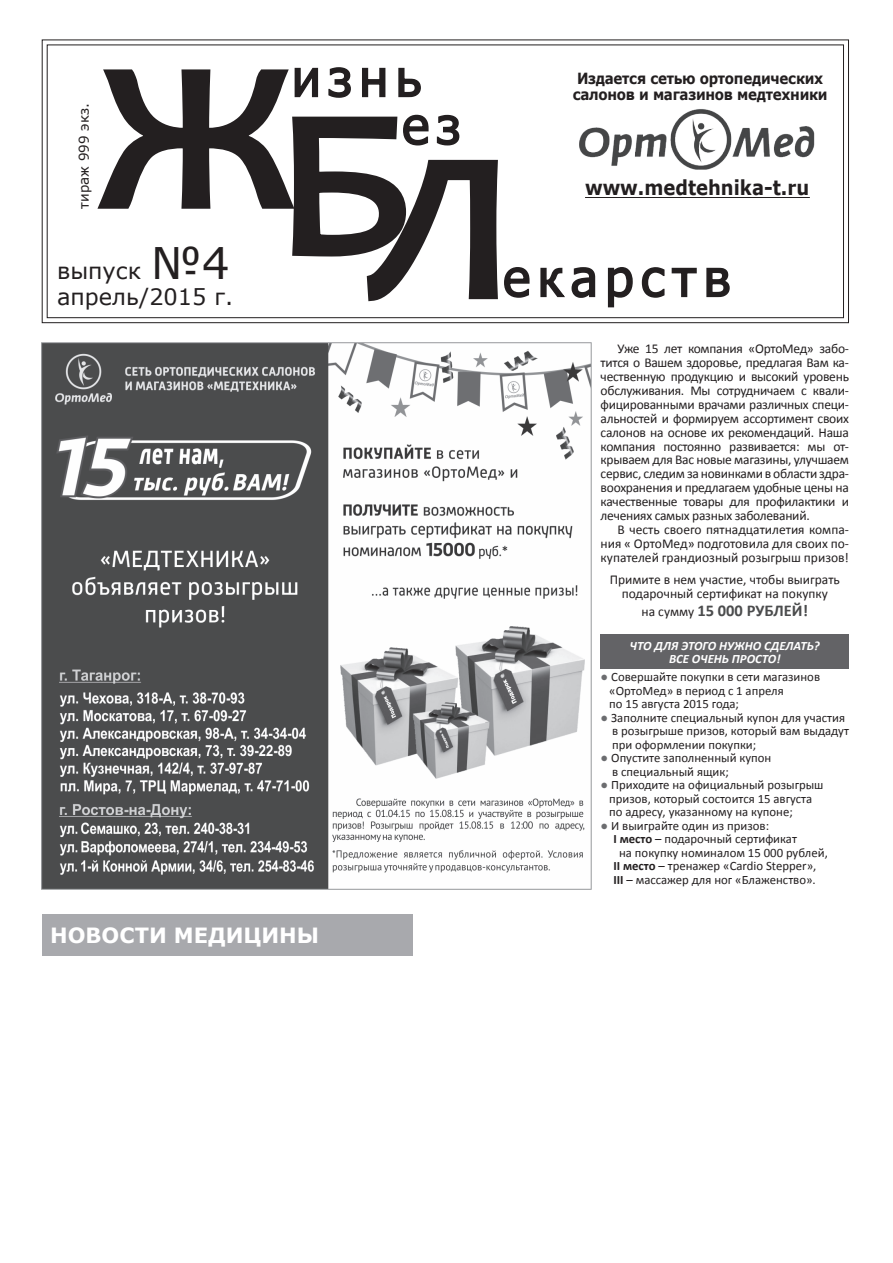
<style>
.page{position:relative;width:893px;height:1263px;background:#fff}
.page>*{position:absolute;margin:0;border:0;box-sizing:border-box;transform-origin:0 0}
.t1{font:51px "Tahoma";letter-spacing:.15em;color:#231f20}
.t2{font:22.5px "Verdana";color:#231f20}
.t3{font:700 21px "Verdana";color:#fff}
.текст{font:700 20.55px "Verdana";color:#231f20;scale:.88 1}
.текст-2{font:700 16.5px "Calibri";color:#4b4c4d}
.t4{font:700 15.45px "Verdana";letter-spacing:-.02em;color:#231f20;scale:.88 1}
.текст-3{font:13.5px/14px "Calibri";color:#231f20;text-align:justify}
.t5{font:13.5px "Verdana";color:#231f20}
.текст-4{font:12.75px "Calibri";color:#231f20}
.текст-5{font:italic 700 12.75px "Calibri";color:#fff}
.s1{font-size:43.5px}
.s2{font-weight:400;font-size:13.5px;color:#231f20}
.s3{font-weight:700;color:#6c6d70}
.s4{color:#6c6d70}
.s5{font-weight:700}
</style>
<div class="page">
<div style="left:601px;top:635px;width:248px;height:34px;background:#636366"></div>
<svg style="left:41px;top:39px;width:808px;height:285px"></svg>
<hr style="left:585px;top:197px;width:225px;height:1px;background:#231f20">
<img style="left:572px;top:103px;width:258px;height:67px">
<img style="left:42px;top:343px;width:550px;height:546px">
<div style="left:42px;top:914px;width:370px;height:42px;background:#a8a9ad"></div>
<p class="t5" style="left:75px;top:209px;width:107px;rotate:-90deg">тираж 999 экз.</p>
<p class="t2" style="left:57px;top:255px;width:174px">выпуск <span class="s1">№4</span></p>
<p class="t2" style="left:57px;top:281px;width:178px">апрель/2015 г.</p>
<p class="t1" style="left:292px;top:44px;width:131px">изнь</p>
<p class="t1" style="left:402px;top:91px;width:59px">ез</p>
<p class="t3" style="left:50px;top:921px;width:270px">НОВОСТИ МЕДИЦИНЫ</p>
<p class="t4" style="left:577px;top:67px;width:281px">Издается сетью ортопедических</p>
<p class="t4" style="left:573px;top:84px;width:291px">салонов и магазинов медтехники</p>
<p class="текст" style="left:585px;top:173px;width:256px">www.medtehnika-t.ru</p>
<p class="t1" style="left:503px;top:244px;width:229px">екарств</p>
<p class="текст-3" style="left:601px;top:341px;width:250px;text-indent:17px">Уже 15 лет компания «ОртоМед» забо&shy;тится о Вашем здоровье, предлагая Вам ка&shy;чественную продукцию и высокий уровень обслуживания. Мы сотрудничаем с квали&shy;фицированными врачами различных специ&shy;альностей и формируем ассортимент своих салонов на основе их рекомендаций. Наша компания постоянно развивается: мы от&shy;крываем для Вас новые магазины, улучшаем сервис, следим за новинками в области здра&shy;воохранения и предлагаем удобные цены на качественные товары для профилактики и лечениях самых разных заболеваний.</p>
<p class="текст-3" style="left:601px;top:523px;width:250px;text-indent:17px">В честь своего пятнадцатилетия компа&shy;ния « ОртоМед» подготовила для своих по&shy;купателей грандиозный розыгрыш призов!</p>
<p class="текст-3" style="left:610px;top:572px;width:232px;text-align:center">Примите в нем участие, чтобы выиграть подарочный сертификат на покупку</p>
<p class="текст-2" style="left:641px;top:600px;width:168px"><span class="s2">на сумму</span> 15 000 РУБЛЕЙ!</p>
<p class="текст-5" style="left:630px;top:637px;width:191px">ЧТО ДЛЯ ЭТОГО НУЖНО СДЕЛАТЬ?</p>
<p class="текст-5" style="left:669px;top:651px;width:113px">ВСЕ ОЧЕНЬ ПРОСТО!</p>
<p class="текст-4" style="left:601px;top:669px;width:221px"><span class="s3">●</span> Совершайте покупки в сети магазинов</p>
<p class="текст-4" style="left:609px;top:682px;width:176px">«ОртоМед» в период с 1 апреля</p>
<p class="текст-4" style="left:609px;top:696px;width:131px">по 15 августа 2015 года;</p>
<p class="текст-4" style="left:601px;top:709px;width:246px"><span class="s4">●</span> Заполните специальный купон для участия</p>
<p class="текст-4" style="left:612px;top:723px;width:238px">в розыгрыше призов, который вам выдадут</p>
<p class="текст-4" style="left:612px;top:736px;width:146px">при оформлении покупки;</p>
<p class="текст-4" style="left:601px;top:750px;width:172px"><span class="s4">●</span> Опустите заполненный купон</p>
<p class="текст-4" style="left:612px;top:763px;width:118px">в специальный ящик;</p>
<p class="текст-4" style="left:601px;top:777px;width:224px"><span class="s4">●</span> Приходите на официальный розыгрыш</p>
<p class="текст-4" style="left:609px;top:790px;width:204px">призов, который состоится 15 августа</p>
<p class="текст-4" style="left:609px;top:804px;width:185px">по адресу, указанному на купоне;</p>
<p class="текст-4" style="left:601px;top:817px;width:170px"><span class="s4">●</span> И выиграйте один из призов:</p>
<p class="текст-4" style="left:613px;top:831px;width:185px"><span class="s5">I место</span> – подарочный сертификат</p>
<p class="текст-4" style="left:619px;top:844px;width:210px">на покупку номиналом 15 000 рублей,</p>
<p class="текст-4" style="left:613px;top:858px;width:204px"><span class="s5">II место</span> – тренажер «Cardio Stepper»,</p>
<p class="текст-4" style="left:613px;top:871px;width:204px"><span class="s5">III</span> – массажер для ног «Блаженство».</p>
</div>
